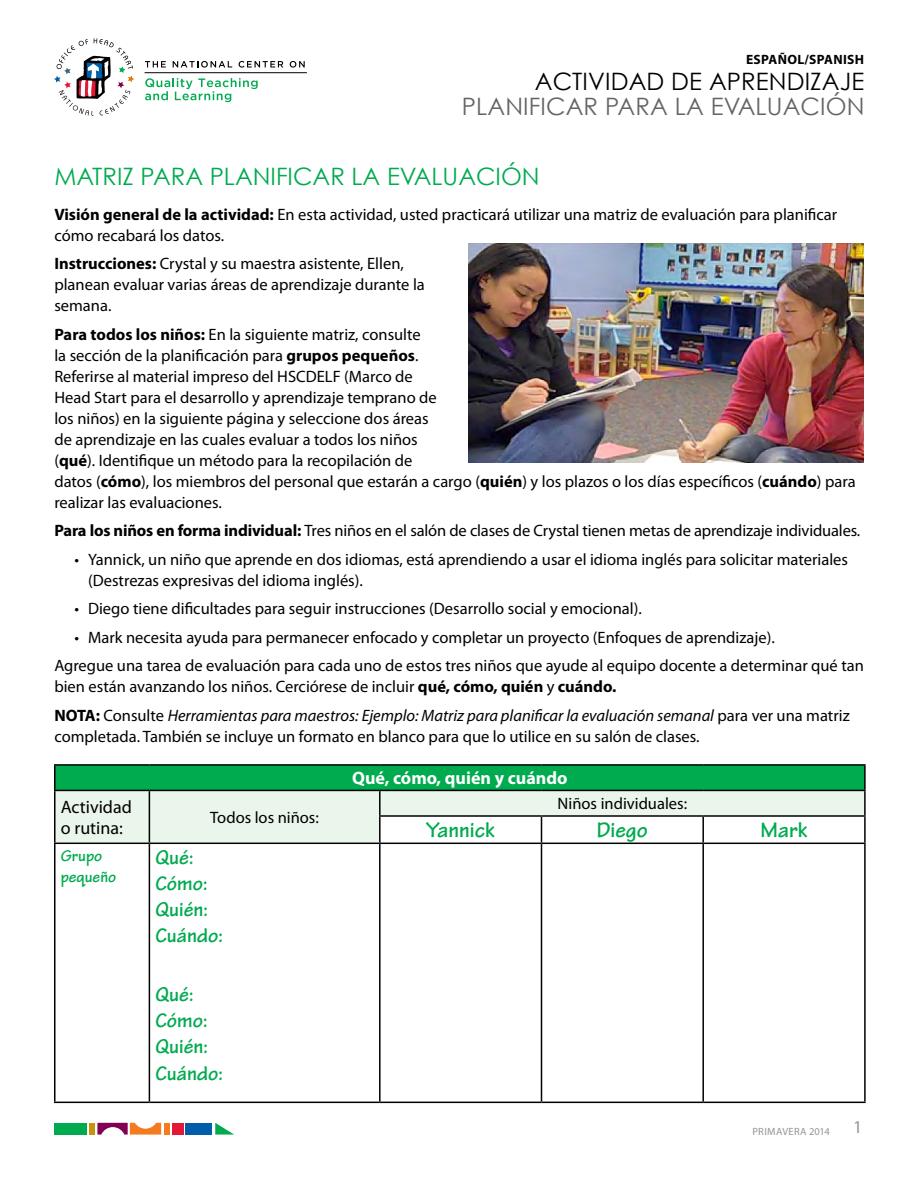
<style>
.page{position:relative;width:918px;height:1188px;background:#fff}
.page>*{position:absolute;margin:0;border:0;box-sizing:border-box;transform-origin:0 0}
.t1{font:24px "Century Gothic";color:#00aa4f}
.t2{font:24px "Century Gothic";letter-spacing:.005em;color:#636466}
.t3{font:24px "Century Gothic";letter-spacing:.005em;color:#000}
.body{font:700 22.5px "Tekton Pro";color:#00aa4f}
.body-2{font:700 21px "Tekton Pro";color:#00aa4f}
.t4{font:700 18px "Myriad Pro";color:#fff}
.body-3{font:18px/21px "Myriad Pro";color:#000}
.t5{font:18px "Myriad Pro";color:#939598}
.body-4{font:16.5px/21px "Myriad Pro";color:#000}
.body-5{font:700 16.5px/21px "Tekton Pro";color:#00aa4f}
.t6{font:700 13.5px "Myriad Pro";letter-spacing:.025em;color:#000}
.t7{font:10.5px "Myriad Pro";letter-spacing:.025em;color:#939598}
.s1{font-weight:700}
.s2{font-style:italic}
</style>
<div class="page">
<div style="left:54px;top:1123px;width:33px;height:12px;background:#00aa4f"></div>
<svg style="left:97px;top:1123px;width:64px;height:12px"></svg>
<div style="left:164px;top:1123px;width:6px;height:12px;background:#f47b20"></div>
<div style="left:185px;top:1123px;width:27px;height:12px;background:#005daa"></div>
<svg style="left:215px;top:1123px;width:19px;height:12px"></svg>
<div style="left:172px;top:1123px;width:11px;height:12px;background:#e31837"></div>
<div style="left:89px;top:1123px;width:6px;height:12px;background:#c4960c"></div>
<svg style="left:145px;top:61px;width:21px;height:6px"></svg>
<svg style="left:173px;top:61px;width:59px;height:7px"></svg>
<svg style="left:239px;top:61px;width:44px;height:7px"></svg>
<svg style="left:290px;top:61px;width:15px;height:7px"></svg>
<hr style="left:145px;top:72px;width:162px;height:1px;background:#000">
<svg style="left:145px;top:78px;width:113px;height:24px"></svg>
<svg style="left:54px;top:38px;width:80px;height:78px"></svg>
<img style="left:469px;top:243px;width:395px;height:220px">
<div style="left:55px;top:765px;width:810px;height:25px;background:#00aa4f"></div>
<hr style="left:864px;top:766px;width:2px;height:24px;background:#000">
<hr style="left:864px;top:791px;width:2px;height:24px;background:#000">
<hr style="left:54px;top:791px;width:2px;height:25px;background:#000">
<hr style="left:54px;top:816px;width:2px;height:27px;background:#000">
<svg style="left:55px;top:791px;width:810px;height:52px"></svg>
<hr style="left:703px;top:815px;width:163px;height:2px;background:#000">
<hr style="left:702px;top:817px;width:2px;height:26px;background:#000">
<hr style="left:864px;top:817px;width:2px;height:26px;background:#000">
<hr style="left:54px;top:843px;width:95px;height:1px;background:#000">
<hr style="left:54px;top:844px;width:2px;height:258px;background:#000">
<hr style="left:149px;top:843px;width:231px;height:1px;background:#000">
<hr style="left:149px;top:844px;width:1px;height:258px;background:#000">
<hr style="left:380px;top:843px;width:162px;height:1px;background:#000">
<hr style="left:379px;top:844px;width:2px;height:258px;background:#000">
<hr style="left:542px;top:843px;width:161px;height:1px;background:#000">
<hr style="left:541px;top:844px;width:1px;height:258px;background:#000">
<hr style="left:703px;top:843px;width:163px;height:1px;background:#000">
<hr style="left:702px;top:844px;width:2px;height:258px;background:#000">
<hr style="left:864px;top:844px;width:2px;height:258px;background:#000">
<hr style="left:54px;top:1102px;width:95px;height:1px;background:#000">
<hr style="left:149px;top:1102px;width:231px;height:1px;background:#000">
<hr style="left:380px;top:1102px;width:162px;height:1px;background:#000">
<hr style="left:542px;top:1102px;width:161px;height:1px;background:#000">
<hr style="left:703px;top:1102px;width:163px;height:1px;background:#000">
<hr style="left:54px;top:764px;width:95px;height:2px;background:#000">
<hr style="left:54px;top:766px;width:2px;height:24px;background:#000">
<hr style="left:149px;top:764px;width:231px;height:2px;background:#000">
<hr style="left:380px;top:764px;width:162px;height:2px;background:#000">
<hr style="left:542px;top:764px;width:161px;height:2px;background:#000">
<hr style="left:703px;top:764px;width:163px;height:2px;background:#000">
<hr style="left:54px;top:790px;width:95px;height:1px;background:#000">
<hr style="left:149px;top:790px;width:231px;height:1px;background:#000">
<hr style="left:380px;top:790px;width:162px;height:1px;background:#000">
<hr style="left:542px;top:790px;width:161px;height:1px;background:#000">
<hr style="left:703px;top:790px;width:163px;height:1px;background:#000">
<p class="t6" style="left:746px;top:51px;width:120px">ESPAÑOL/SPANISH</p>
<h1 class="t3" style="left:535px;top:66px;width:331px">ACTIVIDAD DE APRENDIZAJE</h1>
<h1 class="t2" style="left:462px;top:92px;width:404px">PLANIFICAR PARA LA EVALUACIÓN</h1>
<h2 class="t1" style="left:54px;top:162px;width:487px">MATRIZ PARA PLANIFICAR LA EVALUACIÓN</h2>
<p class="body-4" style="left:54px;top:204px;width:784px"><span class="s1">Visión general de la actividad:</span> En esta actividad, usted practicará utilizar una matriz de evaluación para planificar cómo recabará los datos.</p>
<p class="body-4" style="left:54px;top:253px;width:372px"><span class="s1">Instrucciones:</span> Crystal y su maestra asistente, Ellen, planean evaluar varias áreas de aprendizaje durante la semana.</p>
<p class="body-4" style="left:54px;top:324px;width:803px"><span class="s1">Para todos los niños:</span> En la siguiente matriz, consulte<br>la sección de la planificación para <span class="s1">grupos pequeños</span>.<br>Referirse al material impreso del HSCDELF (Marco de<br>Head Start para el desarrollo y aprendizaje temprano de<br>los niños) en la siguiente página y seleccione dos áreas<br>de aprendizaje en las cuales evaluar a todos los niños<br>(<span class="s1">qué</span>). Identifique un método para la recopilación de<br>datos (<span class="s1">cómo</span>), los miembros del personal que estarán a cargo (<span class="s1">quién</span>) y los plazos o los días específicos (<span class="s1">cuándo</span>) para realizar las evaluaciones.</p>
<p class="body-4" style="left:54px;top:520px;width:808px"><span class="s1">Para los niños en forma individual:</span> Tres niños en el salón de clases de Crystal tienen metas de aprendizaje individuales.</p>
<p class="body-4" style="left:88px;top:549px;width:761px;text-indent:-13px">• Yannick, un niño que aprende en dos idiomas, está aprendiendo a usar el idioma inglés para solicitar materiales (Destrezas expresivas del idioma inglés).</p>
<p class="body-4" style="left:75px;top:598px;width:569px">• Diego tiene dificultades para seguir instrucciones (Desarrollo social y emocional).</p>
<p class="body-4" style="left:75px;top:627px;width:702px">• Mark necesita ayuda para permanecer enfocado y completar un proyecto (Enfoques de aprendizaje).</p>
<p class="body-4" style="left:54px;top:655px;width:811px">Agregue una tarea de evaluación para cada uno de estos tres niños que ayude al equipo docente a determinar qué tan bien están avanzando los niños. Cerciórese de incluir <span class="s1">qué, cómo, quién</span> y <span class="s1">cuándo.</span></p>
<p class="body-4" style="left:54px;top:705px;width:797px"><span class="s1">NOTA:</span> Consulte <span class="s2">Herramientas para maestros: Ejemplo: Matriz para planificar la evaluación semanal</span> para ver una matriz completada. También se incluye un formato en blanco para que lo utilice en su salón de clases.</p>
<p class="body-3" style="left:61px;top:796px;width:73px">Actividad o rutina:</p>
<p class="body-4" style="left:210px;top:807px;width:110px">Todos los niños:</p>
<p class="body-5" style="left:61px;top:845px;width:57px">Grupo pequeño</p>
<p class="body-2" style="left:155px;top:845px;width:40px">Qué:</p>
<p class="body-2" style="left:155px;top:871px;width:54px">Cómo:</p>
<p class="body-2" style="left:155px;top:897px;width:54px">Quién:</p>
<p class="body-2" style="left:155px;top:923px;width:69px">Cuándo:</p>
<p class="body-2" style="left:155px;top:982px;width:40px">Qué:</p>
<p class="body-2" style="left:155px;top:1008px;width:54px">Cómo:</p>
<p class="body-2" style="left:155px;top:1034px;width:54px">Quién:</p>
<p class="body-2" style="left:155px;top:1061px;width:69px">Cuándo:</p>
<p class="t4" style="left:352px;top:767px;width:217px">Qué, cómo, quién y cuándo</p>
<p class="body-4" style="left:558px;top:793px;width:131px">Niños individuales:</p>
<p class="body" style="left:426px;top:817px;width:70px">Yannick</p>
<p class="body" style="left:597px;top:817px;width:53px">Diego</p>
<p class="body" style="left:761px;top:817px;width:49px">Mark</p>
<p class="t7" style="left:753px;top:1125px;width:79px">PRIMAVERA 2014</p>
<p class="t5" style="left:853px;top:1116px;width:11px">1</p>
</div>
